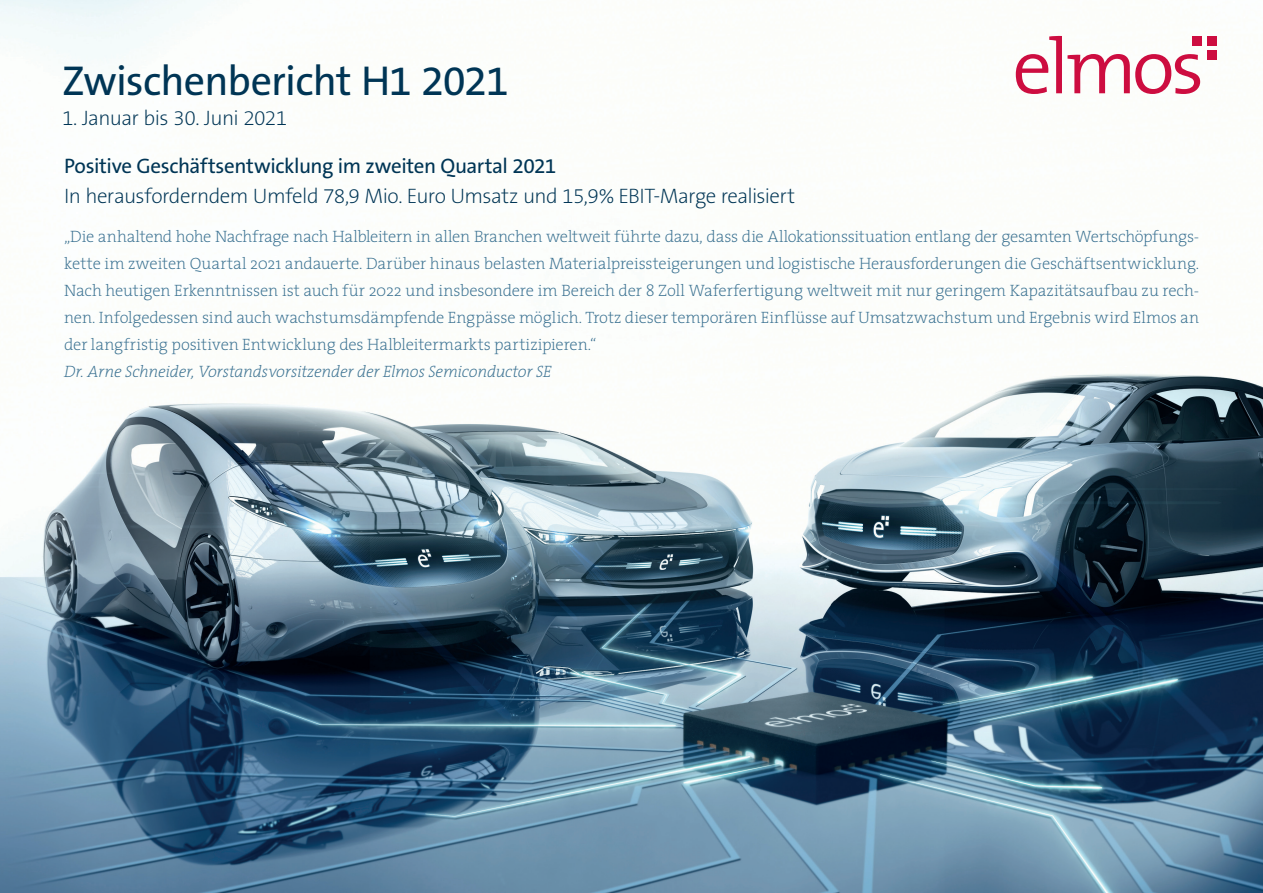
<style>
.page{position:relative;width:1263px;height:893px;background:#fff}
.page>*{position:absolute;margin:0;border:0;box-sizing:border-box;transform-origin:0 0}
.t1{font:42px "The Sans B5 Plain";letter-spacing:-.02em;color:#003555}
.t2{font:200 21px "The Sans B2";letter-spacing:-.03em;color:#003555}
.t3{font:21px "The Sans B5 Plain";letter-spacing:-.02em;color:#003555}
.t4{font:200 16.5px/27px "The Serif";letter-spacing:-.005em;color:#3a7191;text-align:justify}
.t5{font:italic 200 16.5px "The Serif";letter-spacing:-.015em;color:#3a7191}
</style>
<div class="page">
<img style="left:0;top:0;width:1263px;height:893px">
<svg style="left:1016px;top:36px;width:184px;height:58px"></svg>
<div style="left:1207px;top:50px;width:9px;height:10px;background:#cd0d40"></div>
<div style="left:1193px;top:36px;width:9px;height:9px;background:#cd0d40"></div>
<div style="left:1207px;top:36px;width:9px;height:9px;background:#cd0d40"></div>
<h1 class="t1" style="left:62px;top:58px;width:449px">Zwischenbericht H1 2021</h1>
<p class="t2" style="left:62px;top:106px;width:227px">1. Januar bis 30. Juni 2021</p>
<p class="t3" style="left:64px;top:154px;width:494px">Positive Geschäftsentwicklung im zweiten Quartal 2021</p>
<p class="t2" style="left:64px;top:185px;width:733px">In herausforderndem Umfeld 78,9 Mio. Euro Umsatz und 15,9% EBIT-Marge realisiert</p>
<p class="t4" style="left:64px;top:222px;width:1137px">„Die anhaltend hohe Nachfrage nach Halbleitern in allen Branchen weltweit führte dazu, dass die Allokationssituation entlang der gesamten Wertschöpfungs&shy;kette im zweiten Quartal 2021 andauerte. Darüber hinaus belasten Materialpreissteigerungen und logistische Herausforderungen die Geschäftsentwicklung.<br>Nach heutigen Erkenntnissen ist auch für 2022 und insbesondere im Bereich der 8 Zoll Waferfertigung weltweit mit nur geringem Kapazitätsaufbau zu rech&shy;nen. Infolgedessen sind auch wachstumsdämpfende Engpässe möglich. Trotz dieser temporären Einflüsse auf Umsatzwachstum und Ergebnis wird Elmos an der langfristig positiven Entwicklung des Halbleitermarkts partizipieren.“</p>
<p class="t5" style="left:64px;top:358px;width:489px">Dr. Arne Schneider, Vorstandsvorsitzender der Elmos Semiconductor SE</p>
</div>
